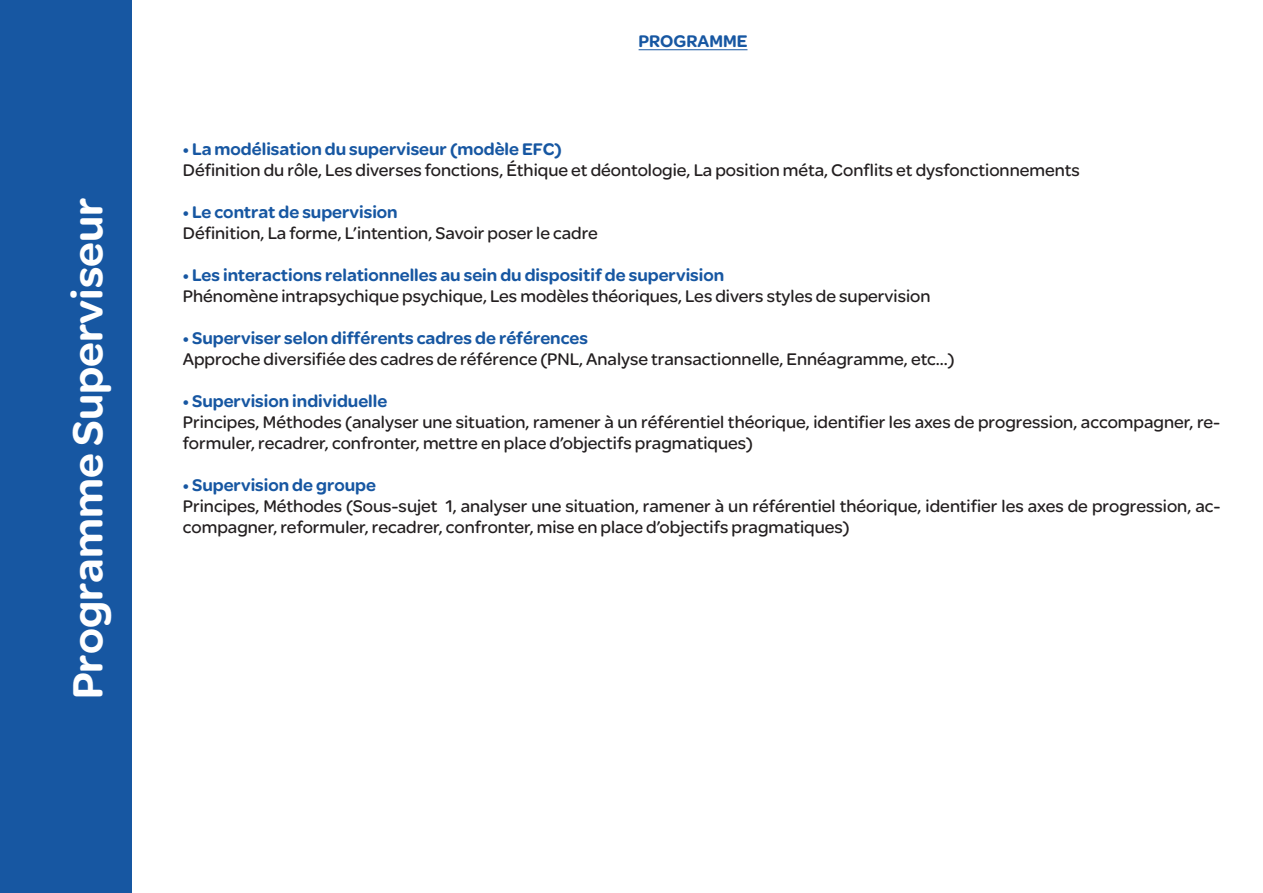
<style>
.page{position:relative;width:1263px;height:893px;background:#fff}
.page>*{position:absolute;margin:0;border:0;box-sizing:border-box;transform-origin:0 0}
.t1{font:900 45px "SE Optimist";color:#fff}
.t2{font:18px/21px "SE Optimist";color:#231f20}
.t3{font:900 18px "SE Optimist";color:#1757a2}
</style>
<div class="page">
<div style="left:0;top:0;width:132px;height:893px;background:#1757a2"></div>
<hr style="left:639px;top:49px;width:108px;height:1px;background:#1757a2">
<h1 class="t1" style="left:55px;top:699px;width:503px;rotate:-90deg">Programme Superviseur</h1>
<p class="t3" style="left:639px;top:29px;width:110px">PROGRAMME</p>
<p class="t3" style="left:183px;top:137px;width:380px">• La modélisation du superviseur (modèle EFC)</p>
<p class="t2" style="left:183px;top:159px;width:898px">Définition du rôle, Les diverses fonctions, Éthique et déontologie, La position méta, Conflits et dysfonctionnements</p>
<p class="t3" style="left:183px;top:200px;width:216px">• Le contrat de supervision</p>
<p class="t2" style="left:183px;top:222px;width:417px">Définition, La forme, L’intention, Savoir poser le cadre</p>
<p class="t3" style="left:183px;top:263px;width:543px">• Les interactions relationnelles au sein du dispositif de supervision</p>
<p class="t2" style="left:183px;top:285px;width:749px">Phénomène intrapsychique psychique, Les modèles théoriques, Les divers styles de supervision</p>
<p class="t3" style="left:183px;top:326px;width:407px">• Superviser selon différents cadres de références</p>
<p class="t2" style="left:183px;top:348px;width:773px">Approche diversifiée des cadres de référence (PNL, Analyse transactionnelle, Ennéagramme, etc…)</p>
<p class="t3" style="left:183px;top:389px;width:206px">• Supervision individuelle</p>
<p class="t2" style="left:183px;top:411px;width:1039px">Principes, Méthodes (analyser une situation, ramener à un référentiel théorique, identifier les axes de progression, accompagner, re&shy;formuler, recadrer, confronter, mettre en place d’objectifs pragmatiques)</p>
<p class="t3" style="left:183px;top:473px;width:195px">• Supervision de groupe</p>
<p class="t2" style="left:183px;top:495px;width:1039px">Principes, Méthodes (Sous-sujet 1, analyser une situation, ramener à un référentiel théorique, identifier les axes de progression, ac&shy;compagner, reformuler, recadrer, confronter, mise en place d’objectifs pragmatiques)</p>
</div>
